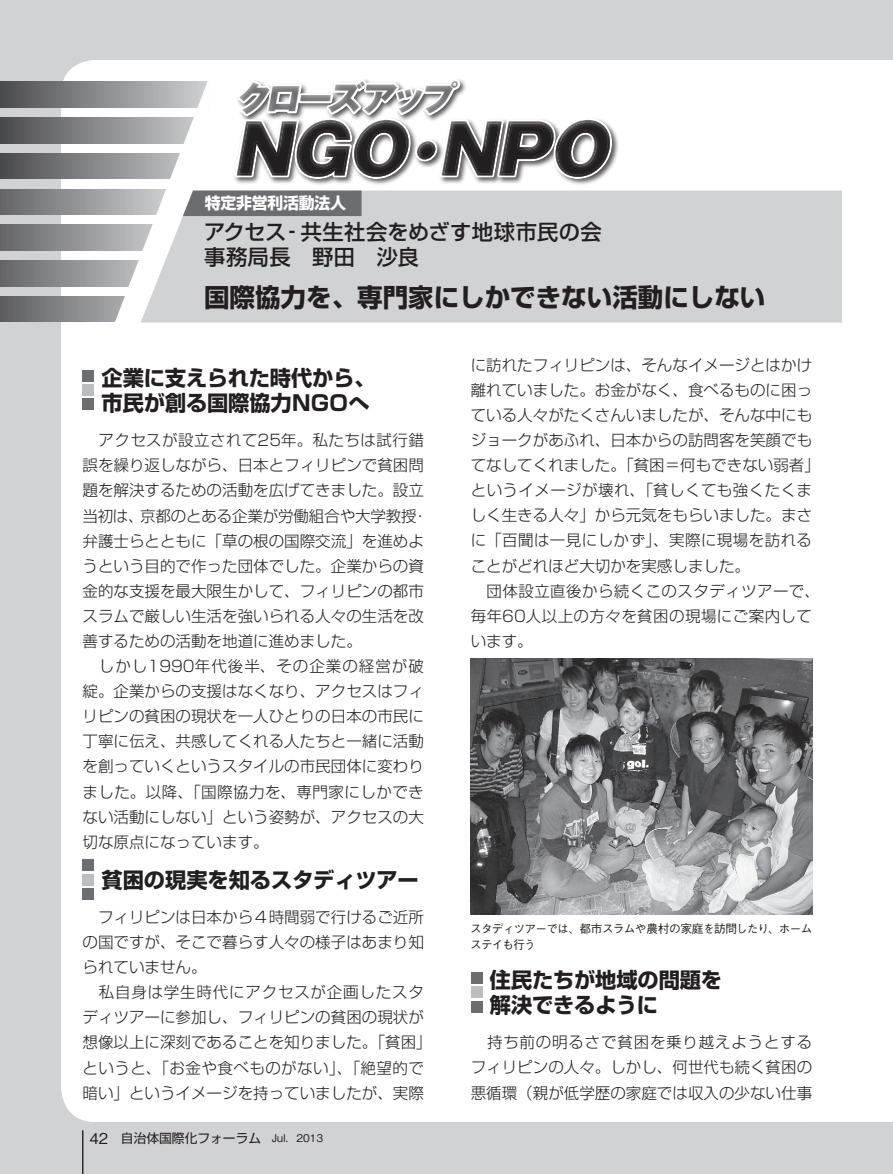
<style>
.page{position:relative;width:893px;height:1174px;background:#d1d2d4}
.page>*{position:absolute;margin:0;border:0;box-sizing:border-box;transform-origin:0 0}
.t1{font:italic 800 34.05px "Gothic MB101 Pro";color:#6c6d70}
.t2{font:700 25.5px "Shin Go Pro";color:#231f20}
.t3{font:700 21.3px/25px "Shin Go Pro";letter-spacing:-.005em;color:#231f20}
.t4{font:500 21.3px/25.5px "Shin Go Pro";letter-spacing:.015em;color:#231f20}
.t5{font:700 15.9px "Shin Go Pro";letter-spacing:-.015em;color:#fff}
.t6{font:300 15.45px/25px "Shin Go Pro";color:#231f20}
.t7{font:12.75px "Shin Go Pro";color:#231f20}
.t8{font:500 11.7px/15.9px "Gothic BBB Pro";letter-spacing:-.06em;color:#231f20}
.s1{font-family:"Gothic BBB Pro";font-weight:500;font-size:14.85px}
.s2{font-family:"Gothic BBB Pro";font-weight:500;font-size:10.65px}
</style>
<div class="page">
<div style="left:61px;top:60px;width:832px;height:1061px;background:#fff"></div>
<div style="left:199px;top:61px;width:552px;height:139px;background:#fff"></div>
<svg style="left:0;top:82px;width:115px;height:25px;background:#6f7073"></svg>
<svg style="left:0;top:118px;width:115px;height:25px;background:#6e7072"></svg>
<svg style="left:0;top:153px;width:115px;height:26px;background:#6e7072"></svg>
<svg style="left:0;top:189px;width:115px;height:26px;background:#87888b"></svg>
<svg style="left:0;top:225px;width:115px;height:25px;background:#87888b"></svg>
<svg style="left:0;top:260px;width:115px;height:26px;background:#87888b"></svg>
<svg style="left:0;top:296px;width:115px;height:26px;background:#7f8083"></svg>
<svg style="left:612px;top:190px;width:230px;height:133px"></svg>
<svg style="left:115px;top:75px;width:497px;height:248px"></svg>
<img style="left:471px;top:658px;width:341px;height:256px">
<hr style="left:82px;top:1130px;width:1px;height:44px;background:#231f20">
<div style="left:82px;top:370px;width:12px;height:12px;background:#6c6d70"></div>
<div style="left:82px;top:384px;width:12px;height:12px;background:#bcbdc0"></div>
<div style="left:82px;top:398px;width:12px;height:12px;background:#6c6d70"></div>
<div style="left:471px;top:972px;width:11px;height:12px;background:#6c6d70"></div>
<div style="left:471px;top:986px;width:11px;height:12px;background:#bcbdc0"></div>
<div style="left:471px;top:1000px;width:11px;height:12px;background:#6c6d70"></div>
<div style="left:82px;top:859px;width:12px;height:12px;background:#6c6d70"></div>
<div style="left:82px;top:873px;width:12px;height:12px;background:#bcbdc0"></div>
<div style="left:82px;top:887px;width:12px;height:12px;background:#6c6d70"></div>
<h1 class="t1" style="left:235px;top:70px;width:229px">クローズアップ</h1>
<p class="t5" style="left:205px;top:190px;width:143px">特定非営利活動法人</p>
<h3 class="t4" style="left:204px;top:216px;width:399px">アクセス‐共生社会をめざす地球市民の会事務局長　野田　沙良</h3>
<h2 class="t2" style="left:204px;top:277px;width:563px">国際協力を、専門家にしかできない活動にしない</h2>
<h3 class="t3" style="left:102px;top:363px;width:275px">企業に支えられた時代から、市民が創る国際協力NGOへ</h3>
<p class="t6" style="left:82px;top:426px;width:347px">　アクセスが設立されて25年。私たちは試行錯誤を繰り返しながら、日本とフィリピンで貧困問題を解決するための活動を広げてきました。設立当初は、京都のとある企業が労働組合や大学教授・弁護士らとともに「草の根の国際交流」を進めようという目的で作った団体でした。企業からの資金的な支援を最大限生かして、フィリピンの都市スラムで厳しい生活を強いられる人々の生活を改善するための活動を地道に進めました。<br>　しかし1990年代後半、その企業の経営が破綻。企業からの支援はなくなり、アクセスはフィリピンの貧困の現状を一人ひとりの日本の市民に丁寧に伝え、共感してくれる人たちと一緒に活動を創っていくというスタイルの市民団体に変わりました。以降、「国際協力を、専門家にしかできない活動にしない」という姿勢が、アクセスの大切な原点になっています。</p>
<h3 class="t3" style="left:102px;top:864px;width:319px">貧困の現実を知るスタディツアー</h3>
<p class="t6" style="left:82px;top:902px;width:351px">　フィリピンは日本から４時間弱で行けるご近所の国ですが、そこで暮らす人々の様子はあまり知られていません。<br>　私自身は学生時代にアクセスが企画したスタディツアーに参加し、フィリピンの貧困の現状が想像以上に深刻であることを知りました。「貧困」というと、「お金や食べものがない」、「絶望的で暗い」というイメージを持っていましたが、実際</p>
<p class="t7" style="left:89px;top:1127px;width:235px"><span class="s1">42</span>　自治体国際化フォーラム<span class="s2">　Jul．2013</span></p>
<p class="t6" style="left:471px;top:350px;width:351px">に訪れたフィリピンは、そんなイメージとはかけ離れていました。お金がなく、食べるものに困っている人々がたくさんいましたが、そんな中にもジョークがあふれ、日本からの訪問客を笑顔でもてなしてくれました。「貧困＝何もできない弱者」というイメージが壊れ、「貧しくても強くたくましく生きる人々」から元気をもらいました。まさに「百聞は一見にしかず」、実際に現場を訪れることがどれほど大切かを実感しました。<br>　団体設立直後から続くこのスタディツアーで、毎年60人以上の方々を貧困の現場にご案内しています。</p>
<p class="t8" style="left:470px;top:919px;width:344px">スタディツアーでは、都市スラムや農村の家庭を訪問したり、ホームステイも行う</p>
<h3 class="t3" style="left:490px;top:965px;width:234px">住民たちが地域の問題を解決できるように</h3>
<p class="t6" style="left:471px;top:1028px;width:343px;text-align:justify">　持ち前の明るさで貧困を乗り越えようとするフィリピンの人々。しかし、何世代も続く貧困の悪循環（親が低学歴の家庭では収入の少ない仕事</p>
</div>
